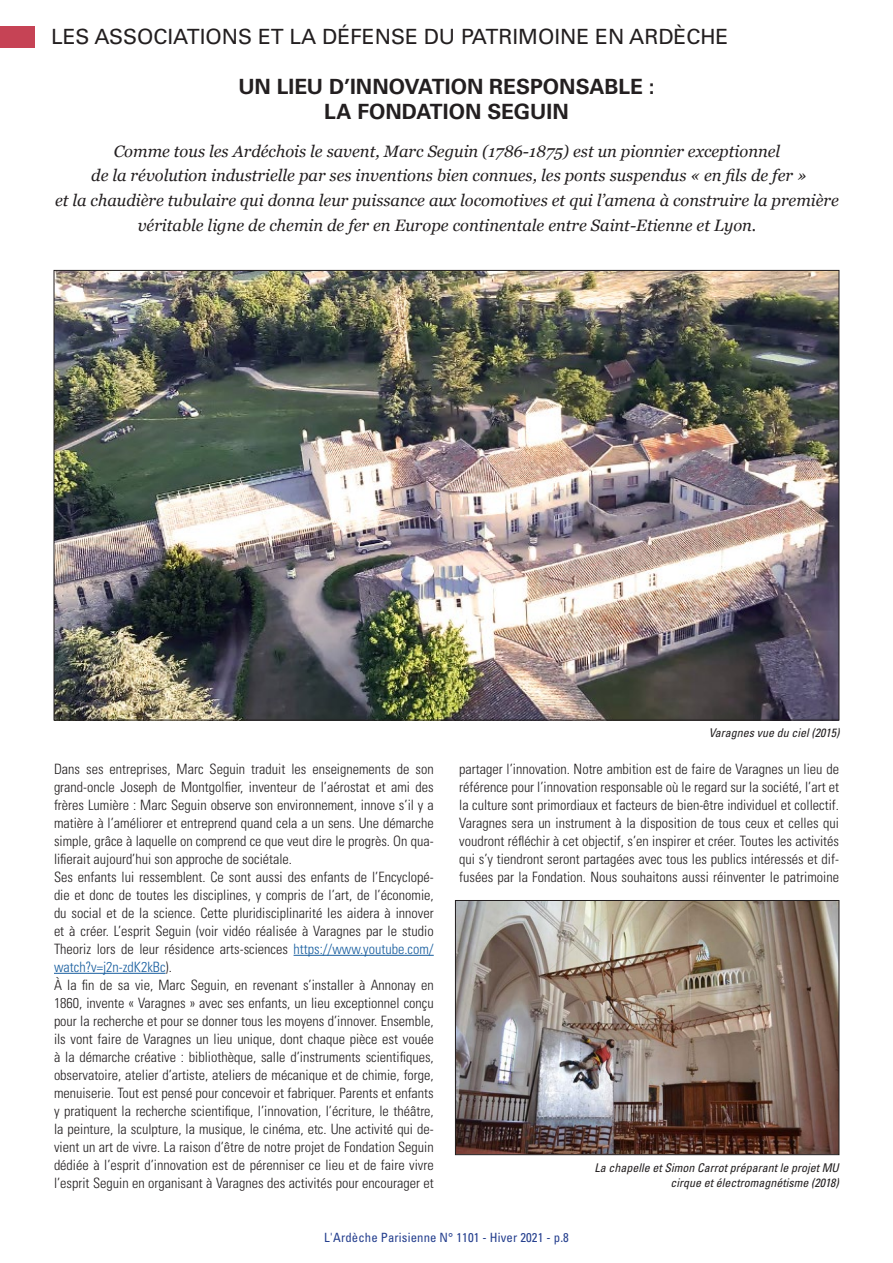
<style>
.page{position:relative;width:893px;height:1263px;background:#fff}
.page>*{position:absolute;margin:0;border:0;box-sizing:border-box;transform-origin:0 0}
.t1{font:700 21px/25.2px "Univers LT Std";color:#231f20;text-align:center}
.t2{font:21px "Univers LT Std";color:#231f20}
.t3{font:italic 16.5px/24.8px "Georgia";color:#231f20;text-align:center}
.t4{font:300 condensed 14.25px/18px "Univers LT Std";color:#231f20}
.t5{font:condensed 12.75px "Univers LT Std";letter-spacing:.01em;color:#253f8e}
.t6{font:italic condensed 12px/15px "Univers LT Std";color:#231f20;text-align:right}
.s1{color:#175d9e}
</style>
<div class="page">
<hr style="left:294px;top:955px;width:140px;height:1px;background:#175d9e">
<hr style="left:54px;top:973px;width:112px;height:1px;background:#175d9e">
<img style="left:56px;top:272px;width:781px;height:446px">
<img style="left:457px;top:902px;width:380px;height:251px">
<div style="left:455px;top:900px;width:384px;height:255px;border:1px solid #231f20"></div>
<div style="left:0;top:26px;width:34px;height:21px;background:#c64355"></div>
<h1 class="t2" style="left:51px;top:24px;width:679px">LES ASSOCIATIONS ET LA DÉFENSE DU PATRIMOINE EN ARDÈCHE</h1>
<h1 class="t1" style="left:238px;top:74px;width:418px">UN LIEU D’INNOVATION RESPONSABLE :<br>LA FONDATION SEGUIN</h1>
<p class="t3" style="left:55px;top:138px;width:785px">Comme tous les Ardéchois le savent, Marc Seguin (1786-1875) est un pionnier exceptionnel<br>de la révolution industrielle par ses inventions bien connues, les ponts suspendus « en fils de fer »<br>et la chaudière tubulaire qui donna leur puissance aux locomotives et qui l’amena à construire la première véritable ligne de chemin de fer en Europe continentale entre Saint-Etienne et Lyon.</p>
<p class="t6" style="left:709px;top:725px;width:132px">Varagnes vue du ciel (2015)</p>
<p class="t4" style="left:54px;top:760px;width:381px">Dans ses entreprises, Marc Seguin traduit les enseignements de son grand-oncle Joseph de Montgolfier, inventeur de l’aérostat et ami des frères Lumière : Marc Seguin observe son environnement, innove s’il y a matière à l’améliorer et entreprend quand cela a un sens. Une démarche simple, grâce à laquelle on comprend ce que veut dire le progrès. On qua&shy;lifierait aujourd’hui son approche de sociétale.<br>Ses enfants lui ressemblent. Ce sont aussi des enfants de l’Encyclopé&shy;die et donc de toutes les disciplines, y compris de l’art, de l’économie, du social et de la science. Cette pluridisciplinarité les aidera à innover et à créer. L’esprit Seguin (voir vidéo réalisée à Varagnes par le studio Theoriz lors de leur résidence arts-sciences <span class="s1">https://www.youtube.com/ watch?v=j2n-zdK2kBc</span>).<br>À la fin de sa vie, Marc Seguin, en revenant s’installer à Annonay en 1860, invente « Varagnes » avec ses enfants, un lieu exceptionnel conçu pour la recherche et pour se donner tous les moyens d’innover. Ensemble, ils vont faire de Varagnes un lieu unique, dont chaque pièce est vouée à la démarche créative : bibliothèque, salle d’instruments scientifiques, observatoire, atelier d’artiste, ateliers de mécanique et de chimie, forge, menuiserie. Tout est pensé pour concevoir et fabriquer. Parents et enfants y pratiquent la recherche scientifique, l’innovation, l’écriture, le théâtre, la peinture, la sculpture, la musique, le cinéma, etc. Une activité qui de&shy;vient un art de vivre. La raison d’être de notre projet de Fondation Seguin dédiée à l’esprit d’innovation est de pérenniser ce lieu et de faire vivre l’esprit Seguin en organisant à Varagnes des activités pour encourager et</p>
<p class="t4" style="left:459px;top:760px;width:381px;text-align:justify">partager l’innovation. Notre ambition est de faire de Varagnes un lieu de référence pour l’innovation responsable où le regard sur la société, l’art et la culture sont primordiaux et facteurs de bien-être individuel et collectif.<br>Varagnes sera un instrument à la disposition de tous ceux et celles qui voudront réfléchir à cet objectif, s’en inspirer et créer. Toutes les activités qui s’y tiendront seront partagées avec tous les publics intéressés et dif&shy;fusées par la Fondation. Nous souhaitons aussi réinventer le patrimoine</p>
<p class="t6" style="left:594px;top:1160px;width:246px">La chapelle et Simon Carrot préparant le projet MU cirque et électromagnétisme (2018)</p>
<p class="t5" style="left:324px;top:1230px;width:246px">L'Ardèche Parisienne N° 1101 - Hiver 2021 - p.8</p>
</div>
